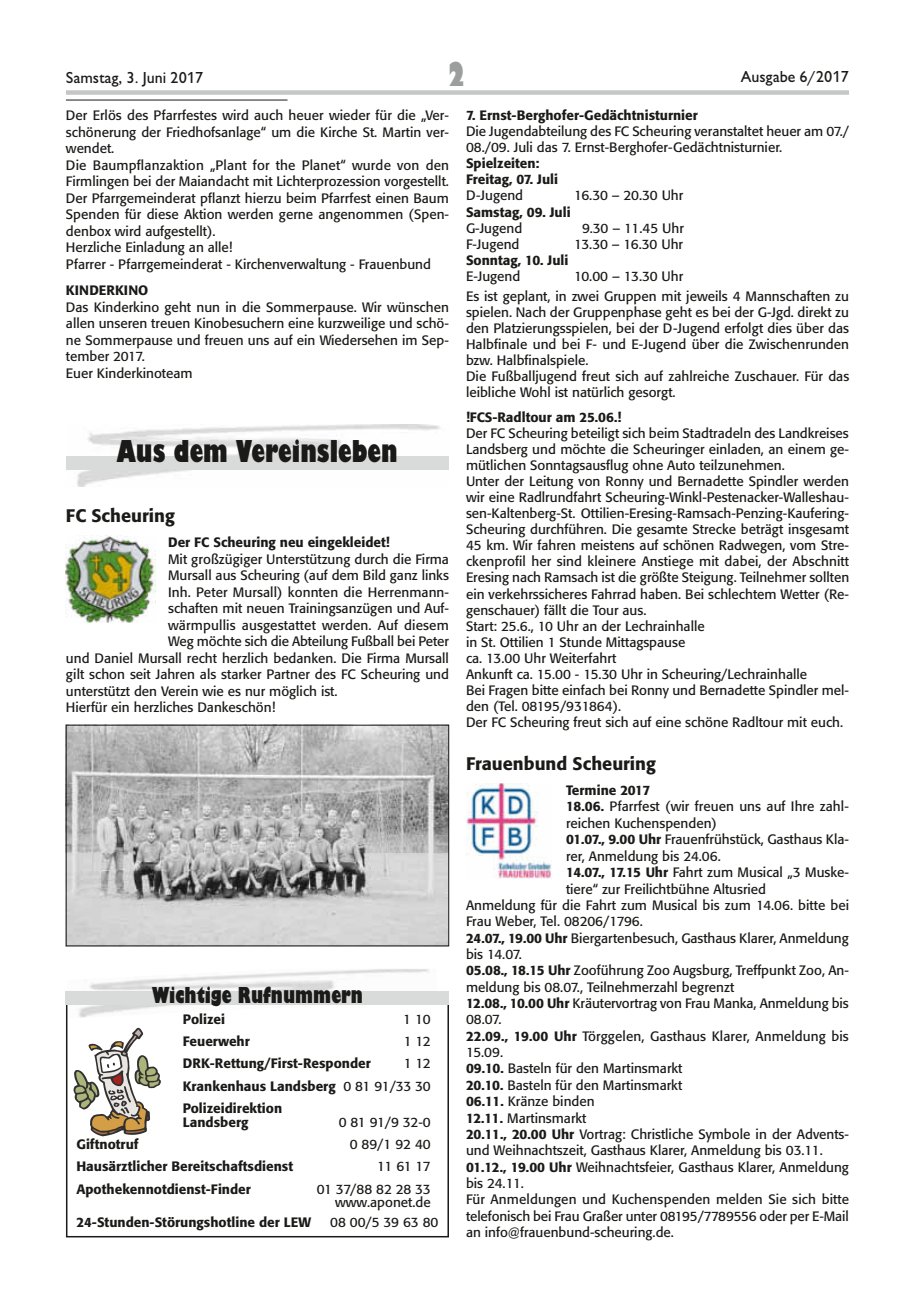
<style>
.page{position:relative;width:915px;height:1297px;background:#fff}
.page>*{position:absolute;margin:0;border:0;box-sizing:border-box;transform-origin:0 0}
.t1{font:800 condensed 36px "Giltus T";color:#9c9d9d}
.t2{font:800 condensed 33px "Giltus T";color:#1a1a18}
.t3{font:800 condensed 24px "Giltus T";color:#1a1a18}
.t4{font:500 18px "Formata";color:#1a1a18}
.t5{font:500 16.5px "Giltus T";color:#1a1a18}
.t6{font:13.5px/16px "Formata";color:#1a1a18}
.t7{font:500 13.5px/22.4px "Formata";color:#1a1a18}
.t8{font:13.5px "Formata";letter-spacing:-.02em;color:#1a1a18}
.s1{font-weight:500}
.s2{font-weight:400}
</style>
<div class="page">
<div style="left:66px;top:90px;width:782px;height:5px;background:#c5c6c6"></div>
<hr style="left:66px;top:100px;width:221px;height:1px;background:#1a1a18">
<img style="left:66px;top:425px;width:382px;height:61px">
<div style="left:66px;top:456px;width:382px;height:13px;background:#d9dada"></div>
<img style="left:68px;top:727px;width:379px;height:217px">
<div style="left:66px;top:725px;width:383px;height:221px;border:1px solid #1a1a18"></div>
<img style="left:66px;top:536px;width:89px;height:86px">
<img style="left:466px;top:783px;width:85px;height:95px">
<div style="left:66px;top:998px;width:383px;height:239px;border:2px solid #1a1a18"></div>
<img style="left:67px;top:969px;width:370px;height:49px">
<div style="left:66px;top:991px;width:383px;height:13px;background:#d9dada"></div>
<svg style="left:74px;top:1028px;width:87px;height:108px"></svg>
<p class="t5" style="left:66px;top:68px;width:139px">Samstag, 3. Juni 2017</p>
<h1 class="t1" style="left:447px;top:53px;width:19px">2</h1>
<p class="t5" style="left:740px;top:67px;width:110px">Ausgabe 6/2017</p>
<p class="t6" style="left:66px;top:107px;width:384px;line-height:16.5px">Der Erlös des Pfarrfestes wird auch heuer wieder für die „Ver&shy;schönerung der Friedhofsanlage“ um die Kirche St. Martin ver&shy;wendet.<br>Die Baumpflanzaktion „Plant for the Planet“ wurde von den Firmlingen bei der Maiandacht mit Lichterprozession vorgestellt.<br>Der Pfarrgemeinderat pflanzt hierzu beim Pfarrfest einen Baum Spenden für diese Aktion werden gerne angenommen (Spen&shy;denbox wird aufgestellt).<br>Herzliche Einladung an alle!<br>Pfarrer - Pfarrgemeinderat - Kirchenverwaltung - Frauenbund</p>
<p class="t7" style="left:66px;top:279px;width:84px">KINDERKINO</p>
<p class="t6" style="left:66px;top:298px;width:384px;line-height:16.5px">Das Kinderkino geht nun in die Sommerpause. Wir wünschen allen unseren treuen Kinobesuchern eine kurzweilige und schö&shy;ne Sommerpause und freuen uns auf ein Wiedersehen im Sep&shy;tember 2017.<br>Euer Kinderkinoteam</p>
<p class="t7" style="left:466px;top:104px;width:233px">7. Ernst-Berghofer-Gedächtnisturnier</p>
<p class="t6" style="left:466px;top:123px;width:384px">Die Jugendabteilung des FC Scheuring veranstaltet heuer am 07./<br>08./09. Juli das 7. Ernst-Berghofer-Gedächtnisturnier.</p>
<p class="t7" style="left:466px;top:155px;width:94px;line-height:16px">Spielzeiten:<br>Freitag, 07. Juli</p>
<p class="t6" style="left:466px;top:188px;width:59px">D-Jugend</p>
<p class="t8" style="left:574px;top:187px;width:111px">16.30 – 20.30 Uhr</p>
<p class="t7" style="left:466px;top:200px;width:106px">Samstag, 09. Juli</p>
<p class="t6" style="left:466px;top:220px;width:58px">G-Jugend</p>
<p class="t6" style="left:581px;top:220px;width:103px">9.30 – 11.45 Uhr</p>
<p class="t6" style="left:466px;top:236px;width:55px">F-Jugend</p>
<p class="t8" style="left:574px;top:236px;width:110px">13.30 – 16.30 Uhr</p>
<p class="t7" style="left:466px;top:249px;width:104px">Sonntag, 10. Juli</p>
<p class="t6" style="left:466px;top:268px;width:56px">E-Jugend</p>
<p class="t6" style="left:466px;top:266px;width:384px;line-height:20.2px;text-indent:108px">10.00 – 13.30 Uhr<br>Es ist geplant, in zwei Gruppen mit jeweils 4 Mannschaften zu</p>
<p class="t6" style="left:466px;top:304px;width:384px">spielen. Nach der Gruppenphase geht es bei der G-Jgd. direkt zu den Platzierungsspielen, bei der D-Jugend erfolgt dies über das Halbfinale und bei F- und E-Jugend über die Zwischenrunden bzw. Halbfinalspiele.<br>Die Fußballjugend freut sich auf zahlreiche Zuschauer. Für das leibliche Wohl ist natürlich gesorgt.</p>
<p class="t7" style="left:466px;top:406px;width:157px">!FCS-Radltour am 25.06.!</p>
<p class="t6" style="left:466px;top:425px;width:384px">Der FC Scheuring beteiligt sich beim Stadtradeln des Landkreises Landsberg und möchte die Scheuringer einladen, an einem ge&shy;mütlichen Sonntagsausflug ohne Auto teilzunehmen.<br>Unter der Leitung von Ronny und Bernadette Spindler werden wir eine Radlrundfahrt Scheuring-Winkl-Pestenacker-Walleshau&shy;sen-Kaltenberg-St. Ottilien-Eresing-Ramsach-Penzing-Kaufering-Scheuring durchführen. Die gesamte Strecke beträgt insgesamt 45 km. Wir fahren meistens auf schönen Radwegen, vom Stre&shy;ckenprofil her sind kleinere Anstiege mit dabei, der Abschnitt Eresing nach Ramsach ist die größte Steigung. Teilnehmer sollten ein verkehrssicheres Fahrrad haben. Bei schlechtem Wetter (Re&shy;genschauer) fällt die Tour aus.<br>Start: 25.6., 10 Uhr an der Lechrainhalle<br>in St. Ottilien 1 Stunde Mittagspause<br>ca. 13.00 Uhr Weiterfahrt<br>Ankunft ca. 15.00 - 15.30 Uhr in Scheuring/Lechrainhalle<br>Bei Fragen bitte einfach bei Ronny und Bernadette Spindler mel&shy;den (Tel. 08195/931864).<br>Der FC Scheuring freut sich auf eine schöne Radltour mit euch.</p>
<h3 class="t4" style="left:466px;top:752px;width:191px">Frauenbund Scheuring</h3>
<p class="t7" style="left:566px;top:779px;width:86px">Termine 2017</p>
<p class="t6" style="left:566px;top:798px;width:284px"><span class="s1">18.06.</span> Pfarrfest (wir freuen uns auf Ihre zahl-</p>
<p class="t6" style="left:566px;top:815px;width:152px">reichen Kuchenspenden)</p>
<p class="t6" style="left:566px;top:831px;width:284px"><span class="s1">01.07., 9.00 Uhr</span> Frauenfrühstück, Gasthaus Kla-</p>
<p class="t6" style="left:566px;top:848px;width:156px">rer, Anmeldung bis 24.06.</p>
<p class="t6" style="left:566px;top:864px;width:284px"><span class="s1">14.07., 17.15 Uhr</span> Fahrt zum Musical „3 Muske-</p>
<p class="t6" style="left:566px;top:881px;width:201px">tiere“ zur Freilichtbühne Altusried</p>
<p class="t6" style="left:466px;top:897px;width:384px">Anmeldung für die Fahrt zum Musical bis zum 14.06. bitte bei</p>
<p class="t6" style="left:466px;top:913px;width:178px">Frau Weber, Tel. 08206/1796.</p>
<p class="t6" style="left:466px;top:930px;width:384px"><span class="s1">24.07., 19.00 Uhr</span> Biergartenbesuch, Gasthaus Klarer, Anmeldung</p>
<p class="t6" style="left:466px;top:946px;width:57px">bis 14.07.</p>
<p class="t6" style="left:466px;top:962px;width:384px"><span class="s1">05.08., 18.15 Uhr</span> Zooführung Zoo Augsburg, Treffpunkt Zoo, An-</p>
<p class="t6" style="left:466px;top:979px;width:270px">meldung bis 08.07., Teilnehmerzahl begrenzt</p>
<p class="t6" style="left:466px;top:995px;width:384px"><span class="s1">12.08., 10.00 Uhr</span> Kräutervortrag von Frau Manka, Anmeldung bis</p>
<p class="t6" style="left:466px;top:1011px;width:37px">08.07.</p>
<p class="t6" style="left:466px;top:1028px;width:384px"><span class="s1">22.09., 19.00 Uhr</span> Törggelen, Gasthaus Klarer, Anmeldung bis</p>
<p class="t6" style="left:466px;top:1044px;width:39px">15.09.</p>
<p class="t6" style="left:466px;top:1061px;width:218px"><span class="s1">09.10.</span> Basteln für den Martinsmarkt</p>
<p class="t6" style="left:466px;top:1077px;width:218px"><span class="s1">20.10.</span> Basteln für den Martinsmarkt</p>
<p class="t6" style="left:466px;top:1093px;width:130px"><span class="s1">06.11.</span> Kränze binden</p>
<p class="t6" style="left:466px;top:1110px;width:122px"><span class="s1">12.11.</span> Martinsmarkt</p>
<p class="t6" style="left:466px;top:1126px;width:384px"><span class="s1">20.11., 20.00 Uhr</span> Vortrag: Christliche Symbole in der Advents-</p>
<p class="t6" style="left:466px;top:1142px;width:358px">und Weihnachtszeit, Gasthaus Klarer, Anmeldung bis 03.11.</p>
<p class="t6" style="left:466px;top:1159px;width:384px"><span class="s1">01.12., 19.00 Uhr</span> Weihnachtsfeier, Gasthaus Klarer, Anmeldung</p>
<p class="t6" style="left:466px;top:1175px;width:59px">bis 24.11.</p>
<p class="t6" style="left:466px;top:1191px;width:384px">Für Anmeldungen und Kuchenspenden melden Sie sich bitte</p>
<p class="t6" style="left:466px;top:1208px;width:384px">telefonisch bei Frau Graßer unter 08195/7789556 oder per E-Mail</p>
<p class="t6" style="left:466px;top:1224px;width:209px">an info@frauenbund-scheuring.de.</p>
<h2 class="t2" style="left:117px;top:432px;width:282px">Aus dem Vereinsleben</h2>
<h3 class="t4" style="left:66px;top:505px;width:110px">FC Scheuring</h3>
<p class="t7" style="left:168px;top:531px;width:223px">Der FC Scheuring neu eingekleidet!</p>
<p class="t6" style="left:168px;top:551px;width:282px">Mit großzügiger Unterstützung durch die Firma</p>
<p class="t6" style="left:168px;top:567px;width:282px">Mursall aus Scheuring (auf dem Bild ganz links</p>
<p class="t6" style="left:168px;top:584px;width:282px">Inh. Peter Mursall) konnten die Herrenmann-</p>
<p class="t6" style="left:168px;top:600px;width:282px">schaften mit neuen Trainingsanzügen und Auf-</p>
<p class="t6" style="left:168px;top:617px;width:282px">wärmpullis ausgestattet werden. Auf diesem</p>
<p class="t6" style="left:168px;top:633px;width:282px">Weg möchte sich die Abteilung Fußball bei Peter</p>
<p class="t6" style="left:66px;top:650px;width:384px">und Daniel Mursall recht herzlich bedanken. Die Firma Mursall</p>
<p class="t6" style="left:66px;top:666px;width:384px">gilt schon seit Jahren als starker Partner des FC Scheuring und</p>
<p class="t6" style="left:66px;top:683px;width:273px">unterstützt den Verein wie es nur möglich ist.</p>
<p class="t6" style="left:66px;top:699px;width:211px">Hierfür ein herzliches Dankeschön!</p>
<h3 class="t3" style="left:152px;top:981px;width:212px">Wichtige Rufnummern</h3>
<p class="t7" style="left:183px;top:1008px;width:44px">Polizei</p>
<p class="t6" style="left:403px;top:1011px;width:29px">1 10</p>
<p class="t7" style="left:183px;top:1030px;width:68px">Feuerwehr</p>
<p class="t6" style="left:403px;top:1033px;width:28px">1 12</p>
<p class="t7" style="left:183px;top:1052px;width:189px">DRK-Rettung/First-Responder</p>
<p class="t7" style="left:183px;top:1052px;width:249px;text-align:justify;text-indent:221px"><span class="s2">1 12<br></span>Krankenhaus Landsberg <span class="s2">0 81 91/33 30<br></span>Polizeidirektion</p>
<p class="t7" style="left:183px;top:1111px;width:67px">Landsberg</p>
<p class="t6" style="left:338px;top:1114px;width:93px">0 81 91/9 32-0</p>
<p class="t7" style="left:76px;top:1133px;width:64px">Giftnotruf</p>
<p class="t6" style="left:349px;top:1136px;width:82px">0 89/1 92 40</p>
<p class="t7" style="left:76px;top:1155px;width:218px">Hausärztlicher Bereitschaftsdienst</p>
<p class="t6" style="left:377px;top:1158px;width:55px">11 61 17</p>
<p class="t7" style="left:76px;top:1177px;width:176px">Apothekennotdienst-Finder</p>
<p class="t6" style="left:316px;top:1182px;width:115px;line-height:13.8px;text-align:right">01 37/88 82 28 33 www.aponet.de</p>
<p class="t7" style="left:76px;top:1211px;width:236px">24-Stunden-Störungshotline der LEW</p>
<p class="t6" style="left:330px;top:1214px;width:110px">08 00/5 39 63 80</p>
</div>
